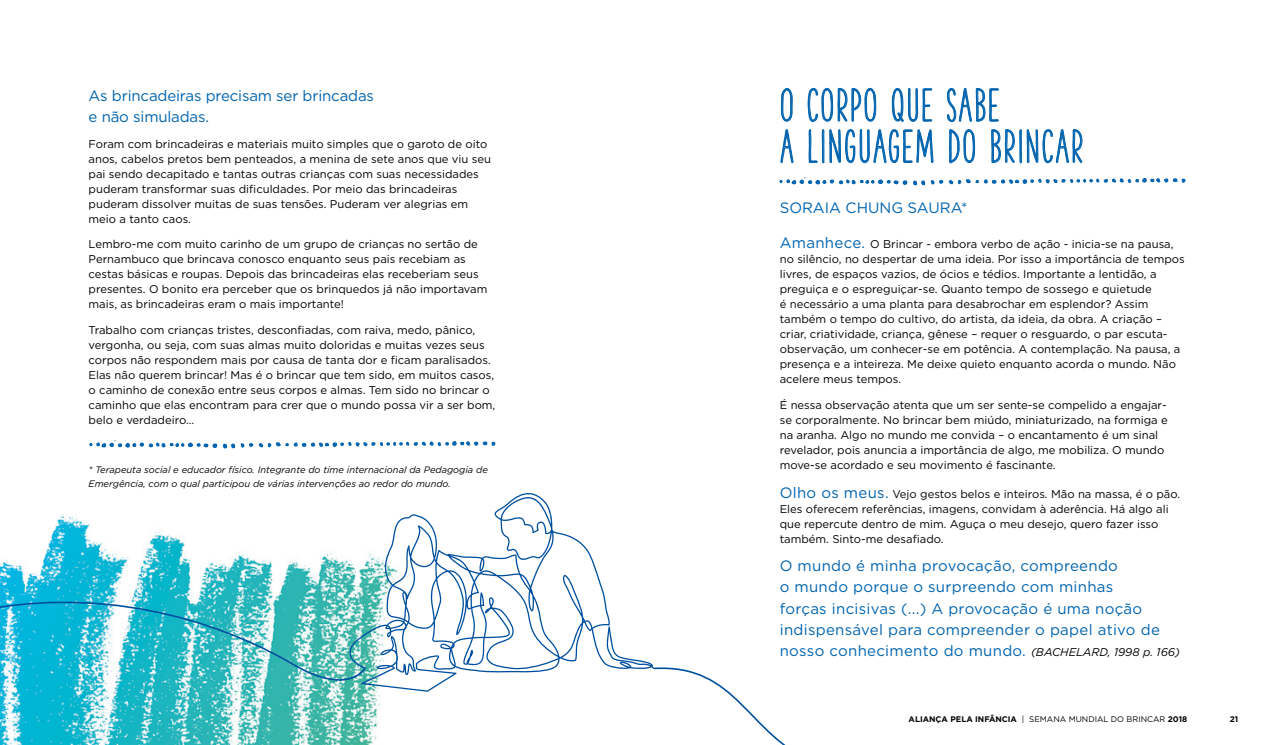
<style>
.page{position:relative;width:1276px;height:745px;background:#fff}
.page>*{position:absolute;margin:0;border:0;box-sizing:border-box;transform-origin:0 0}
.t1{font:700 43.12px/41.2px "The Hand";letter-spacing:.05em;color:#0063af}
.t2{font:15px/21.2px "Gotham";letter-spacing:.02em;color:#0063af}
.t3{font:15px/21.2px "Gotham";letter-spacing:-.01em;color:#0063af}
.t4{font:15px "Gotham";color:#0063af}
.t5{font:11.25px/15px "Gotham";color:#000}
.t6{font:italic 9.38px/13.8px "Gotham";color:#000}
.t7{font:700 8.12px "Gotham";color:#000}
.s1{font-size:15px;color:#0063af}
.s2{font-style:italic;font-size:11.25px;color:#000}
.s3{font-weight:400}
</style>
<div class="page">
<img style="left:0;top:516px;width:348px;height:66px">
<svg style="left:241px;top:443px;width:12px;height:4px"></svg>
<svg style="left:223px;top:443px;width:12px;height:5px"></svg>
<svg style="left:90px;top:440px;width:127px;height:8px"></svg>
<svg style="left:259px;top:441px;width:236px;height:7px"></svg>
<svg style="left:779px;top:87px;width:406px;height:99px"></svg>
<svg style="left:348px;top:493px;width:253px;height:89px"></svg>
<svg style="left:0;top:582px;width:784px;height:162px"></svg>
<h2 class="t3" style="left:89px;top:84px;width:287px">As brincadeiras precisam ser brincadas e não simuladas.</h2>
<p class="t5" style="left:89px;top:136px;width:404px">Foram com brincadeiras e materiais muito simples que o garoto de oito anos, cabelos pretos bem penteados, a menina de sete anos que viu seu pai sendo decapitado e tantas outras crianças com suas necessidades puderam transformar suas dificuldades. Por meio das brincadeiras puderam dissolver muitas de suas tensões. Puderam ver alegrias em meio a tanto caos.</p>
<p class="t5" style="left:89px;top:236px;width:400px">Lembro-me com muito carinho de um grupo de crianças no sertão de Pernambuco que brincava conosco enquanto seus pais recebiam as cestas básicas e roupas. Depois das brincadeiras elas receberiam seus presentes. O bonito era perceber que os brinquedos já não importavam mais, as brincadeiras eram o mais importante!</p>
<p class="t5" style="left:89px;top:322px;width:408px">Trabalho com crianças tristes, desconfiadas, com raiva, medo, pânico, vergonha, ou seja, com suas almas muito doloridas e muitas vezes seus corpos não respondem mais por causa de tanta dor e ficam paralisados.<br>Elas não querem brincar! Mas é o brincar que tem sido, em muitos casos, o caminho de conexão entre seus corpos e almas. Tem sido no brincar o caminho que elas encontram para crer que o mundo possa vir a ser bom, belo e verdadeiro...</p>
<p class="t6" style="left:89px;top:462px;width:401px">* Terapeuta social e educador físico. Integrante do time internacional da Pedagogia de<br>Emergência, com o qual participou de várias intervenções ao redor do mundo.</p>
<h1 class="t1" style="left:780px;top:84px;width:304px">O CORPO QUE SABE<br>A LINGUAGEM DO BRINCAR</h1>
<h2 class="t4" style="left:780px;top:198px;width:189px">SORAIA CHUNG SAURA*</h2>
<p class="t5" style="left:780px;top:236px;width:406px"><span class="s1">Amanhece.</span> O Brincar - embora verbo de ação - inicia-se na pausa, no silêncio, no despertar de uma ideia. Por isso a importância de tempos livres, de espaços vazios, de ócios e tédios. Importante a lentidão, a preguiça e o espreguiçar-se. Quanto tempo de sossego e quietude<br>é necessário a uma planta para desabrochar em esplendor? Assim também o tempo do cultivo, do artista, da ideia, da obra. A criação – criar, criatividade, criança, gênese – requer o resguardo, o par escuta&shy;observação, um conhecer-se em potência. A contemplação. Na pausa, a presença e a inteireza. Me deixe quieto enquanto acorda o mundo. Não acelere meus tempos.</p>
<p class="t5" style="left:780px;top:397px;width:389px">É nessa observação atenta que um ser sente-se compelido a engajar&shy;se corporalmente. No brincar bem miúdo, miniaturizado, na formiga e na aranha. Algo no mundo me convida – o encantamento é um sinal revelador, pois anuncia a importância de algo, me mobiliza. O mundo move-se acordado e seu movimento é fascinante.</p>
<p class="t5" style="left:780px;top:485px;width:402px"><span class="s1">Olho os meus.</span> Vejo gestos belos e inteiros. Mão na massa, é o pão.<br>Eles oferecem referências, imagens, convidam à aderência. Há algo ali que repercute dentro de mim. Aguça o meu desejo, quero fazer isso também. Sinto-me desafiado.</p>
<h2 class="t2" style="left:780px;top:554px;width:402px">O mundo é minha provocação, compreendo<br>o mundo porque o surpreendo com minhas<br>forças incisivas (...) A provocação é uma noção indispensável para compreender o papel ativo de nosso conhecimento do mundo. <span class="s2">(BACHELARD, 1998 p. 166)</span></h2>
<p class="t7" style="left:908px;top:713px;width:280px">ALIANÇA PELA INFÂNCIA <span class="s3">| SEMANA MUNDIAL DO BRINCAR</span> 2018</p>
<p class="t7" style="left:1229px;top:713px;width:10px">21</p>
</div>
